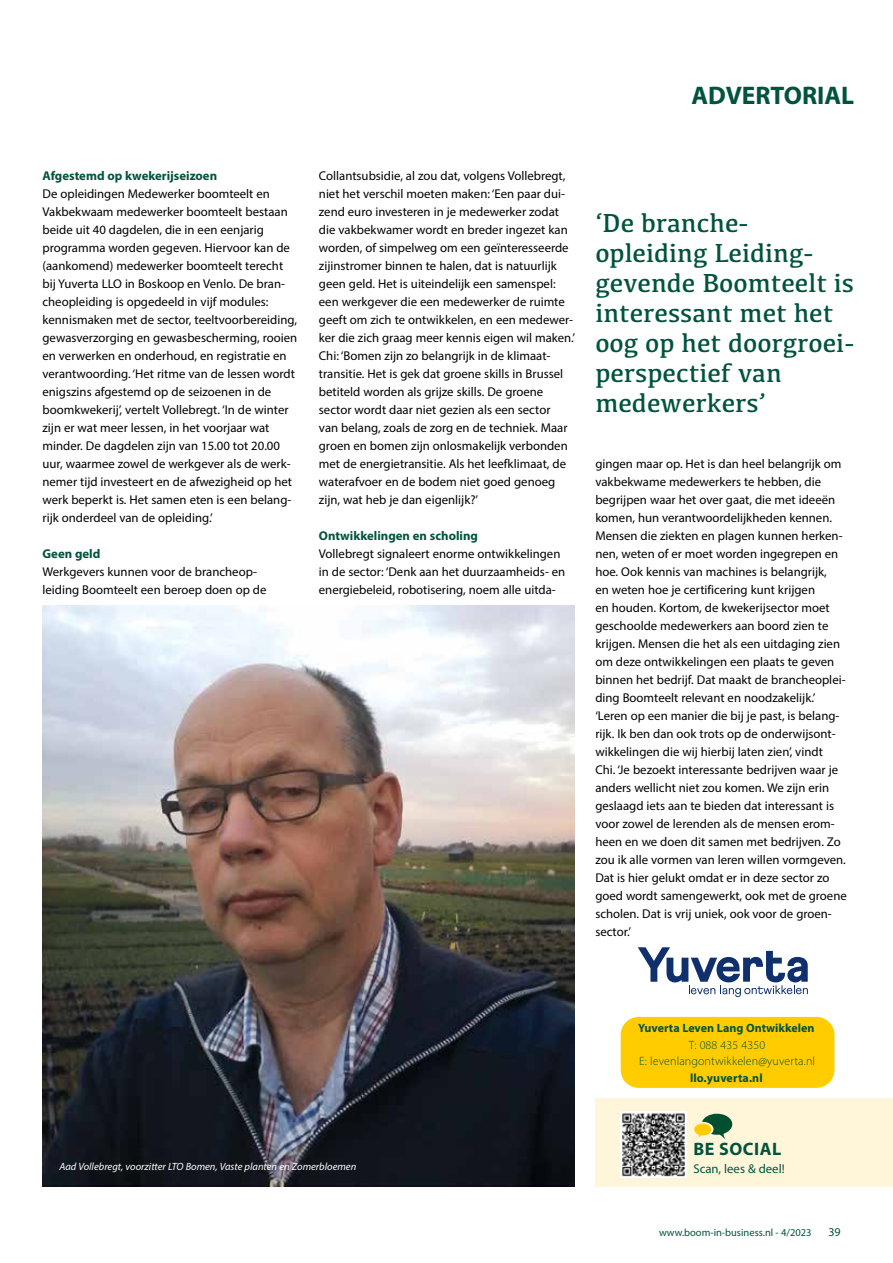
<style>
.page{position:relative;width:893px;height:1263px;background:#fff}
.page>*{position:absolute;margin:0;border:0;box-sizing:border-box;transform-origin:0 0}
.t1{font:27px/30px "Kefa";color:#00533d}
.t2{font:700 25.5px "Myriad Pro";color:#00533d}
.t3{font:700 18px "Myriad Pro";letter-spacing:.03em;color:#00533d}
.t4{font:12.75px/18px "Myriad Pro";color:#000}
.t5{font:700 12.75px "Myriad Pro";color:#00533d}
.t6{font:12.75px "Myriad Pro";color:#00533d}
.t7{font:300 12px/16.5px "Myriad Pro";letter-spacing:.01em;color:#00533d;text-align:center}
.t8{font:700 12px "Myriad Pro";color:#00533d}
.t9{font:12px "Myriad Pro";color:#00533d}
.t10{font:italic 10.5px "Myriad Pro";color:#fff}
.t11{font:10.5px "Myriad Pro";color:#00533d}
</style>
<div class="page">
<img style="left:43px;top:605px;width:531px;height:581px">
<div style="left:595px;top:1098px;width:298px;height:89px;background:#fff5d8"></div>
<img style="left:621px;top:1111px;width:65px;height:66px">
<svg style="left:694px;top:1114px;width:38px;height:25px"></svg>
<svg style="left:638px;top:947px;width:170px;height:50px"></svg>
<div style="left:621px;top:1017px;width:213px;height:71px;background:#fc0;border-radius:18px"></div>
<h2 class="t2" style="left:691px;top:79px;width:164px">ADVERTORIAL</h2>
<p class="t5" style="left:43px;top:167px;width:176px">Afgestemd op kwekerijseizoen</p>
<p class="t4" style="left:43px;top:185px;width:256px">De opleidingen Medewerker boomteelt en Vakbekwaam medewerker boomteelt bestaan beide uit 40 dagdelen, die in een eenjarig programma worden gegeven. Hiervoor kan de (aankomend) medewerker boomteelt terecht bij Yuverta LLO in Boskoop en Venlo. De bran&shy;cheopleiding is opgedeeld in vijf modules: kennismaken met de sector, teeltvoorbereiding, gewasverzorging en gewasbescherming, rooien en verwerken en onderhoud, en registratie en verantwoording. ‘Het ritme van de lessen wordt enigszins afgestemd op de seizoenen in de boomkwekerij’, vertelt Vollebregt. ‘In de winter zijn er wat meer lessen, in het voorjaar wat minder. De dagdelen zijn van 15.00 tot 20.00 uur, waarmee zowel de werkgever als de werk&shy;nemer tijd investeert en de afwezigheid op het werk beperkt is. Het samen eten is een belang&shy;rijk onderdeel van de opleiding.’</p>
<p class="t5" style="left:43px;top:545px;width:59px">Geen geld</p>
<p class="t4" style="left:43px;top:563px;width:225px">Werkgevers kunnen voor de brancheop&shy;leiding Boomteelt een beroep doen op de</p>
<p class="t4" style="left:319px;top:167px;width:258px">Collantsubsidie, al zou dat, volgens Vollebregt, niet het verschil moeten maken: ‘Een paar dui&shy;zend euro investeren in je medewerker zodat die vakbekwamer wordt en breder ingezet kan worden, of simpelweg om een geïnteresseerde zijinstromer binnen te halen, dat is natuurlijk geen geld. Het is uiteindelijk een samenspel: een werkgever die een medewerker de ruimte geeft om zich te ontwikkelen, en een medewer&shy;ker die zich graag meer kennis eigen wil maken.’ Chi: ‘Bomen zijn zo belangrijk in de klimaat&shy;transitie. Het is gek dat groene skills in Brussel betiteld worden als grijze skills. De groene sector wordt daar niet gezien als een sector<br>van belang, zoals de zorg en de techniek. Maar groen en bomen zijn onlosmakelijk verbonden met de energietransitie. Als het leefklimaat, de waterafvoer en de bodem niet goed genoeg zijn, wat heb je dan eigenlijk?’</p>
<p class="t5" style="left:319px;top:528px;width:161px">Ontwikkelingen en scholing</p>
<p class="t4" style="left:319px;top:545px;width:248px">Vollebregt signaleert enorme ontwikkelingen in de sector: ‘Denk aan het duurzaamheids- en energiebeleid, robotisering, noem alle uitda-</p>
<h1 class="t1" style="left:595px;top:207px;width:260px">‘De branche&shy;opleiding Leiding&shy;gevende Boomteelt is interessant met het oog op het doorgroei&shy;perspectief van medewerkers’</h1>
<p class="t4" style="left:595px;top:455px;width:253px">gingen maar op. Het is dan heel belangrijk om vakbekwame medewerkers te hebben, die begrijpen waar het over gaat, die met ideeën komen, hun verantwoordelijkheden kennen.<br>Mensen die ziekten en plagen kunnen herken&shy;nen, weten of er moet worden ingegrepen en hoe. Ook kennis van machines is belangrijk,<br>en weten hoe je certificering kunt krijgen<br>en houden. Kortom, de kwekerijsector moet geschoolde medewerkers aan boord zien te krijgen. Mensen die het als een uitdaging zien om deze ontwikkelingen een plaats te geven binnen het bedrijf. Dat maakt de brancheoplei&shy;ding Boomteelt relevant en noodzakelijk.’ ‘Leren op een manier die bij je past, is belang&shy;rijk. Ik ben dan ook trots op de onderwijsont&shy;wikkelingen die wij hierbij laten zien’, vindt<br>Chi. ‘Je bezoekt interessante bedrijven waar je anders wellicht niet zou komen. We zijn erin geslaagd iets aan te bieden dat interessant is voor zowel de lerenden als de mensen erom&shy;heen en we doen dit samen met bedrijven. Zo zou ik alle vormen van leren willen vormgeven.<br>Dat is hier gelukt omdat er in deze sector zo goed wordt samengewerkt, ook met de groene scholen. Dat is vrij uniek, ook voor de groen&shy;sector.’</p>
<p class="t10" style="left:59px;top:1160px;width:298px">Aad Vollebregt, voorzitter LTO Bomen, Vaste planten en Zomerbloemen</p>
<p class="t8" style="left:638px;top:1020px;width:178px">Yuverta Leven Lang Ontwikkelen</p>
<p class="t7" style="left:639px;top:1036px;width:177px">T: 088 435 4350<br>E: levenlangontwikkelen@yuverta.nl</p>
<p class="t8" style="left:690px;top:1070px;width:74px">llo.yuverta.nl</p>
<h3 class="t3" style="left:693px;top:1137px;width:89px">BE SOCIAL</h3>
<p class="t6" style="left:693px;top:1161px;width:93px">Scan, lees &amp; deel!</p>
<p class="t11" style="left:659px;top:1226px;width:154px">www.boom-in-business.nl - 4/2023</p>
<p class="t9" style="left:828px;top:1224px;width:14px">39</p>
</div>
